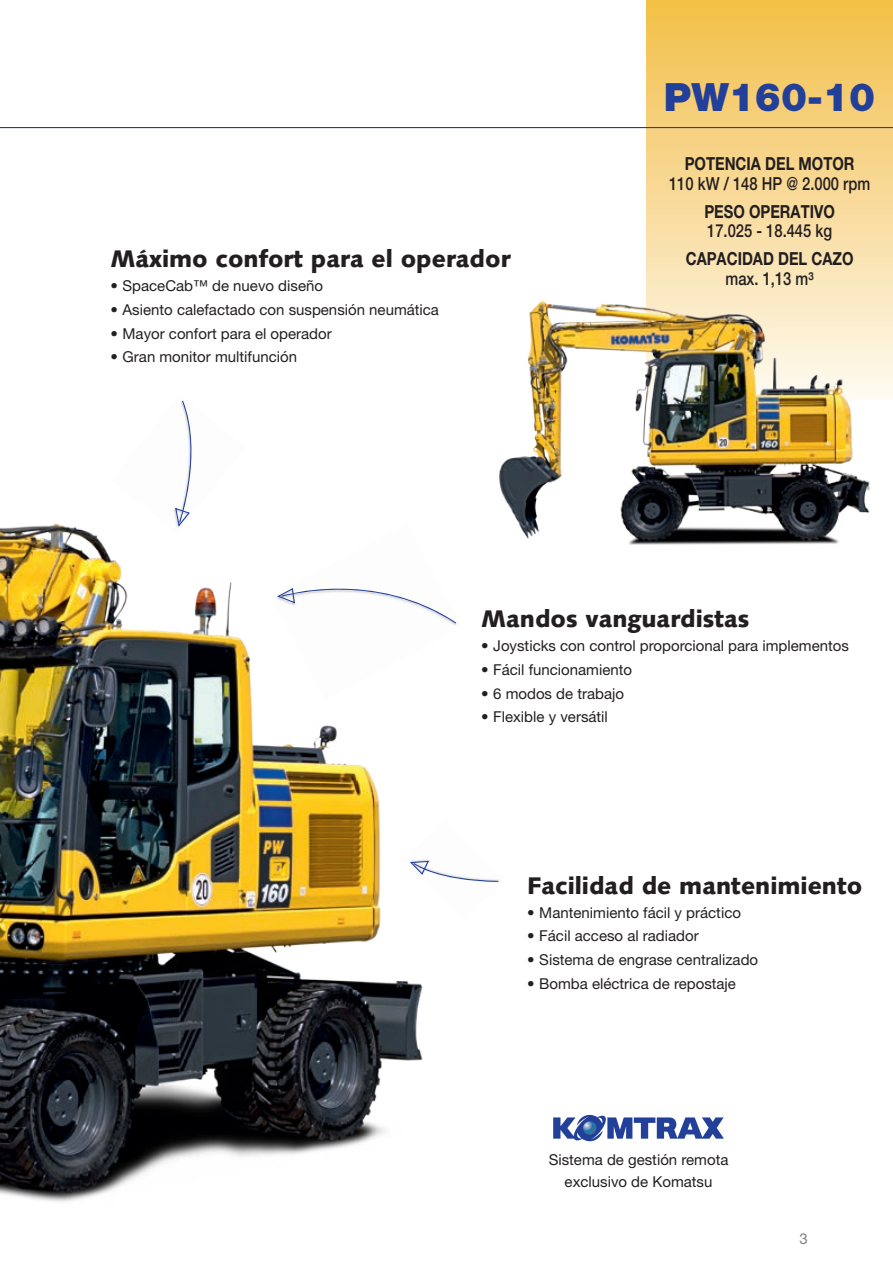
<style>
.page{position:relative;width:893px;height:1263px;background:#fff}
.page>*{position:absolute;margin:0;border:0;box-sizing:border-box;transform-origin:0 0}
.t1{font:900 39px "Helvetica Neue LT Pro";color:#223f99}
.t2{font:900 24px "Syntax LTCE";color:#231f20}
.t3{font:700 18px "Helvetica Neue LT Pro";color:#231f20;scale:.82 1}
.t4{font:500 18px "Helvetica Neue LT Pro";color:#231f20;scale:.82 1}
.t5{font:15px/22.5px "Helvetica Neue LT Pro";color:#231f20;text-align:center}
.t6{font:15px "Helvetica Neue LT Pro";color:#808285}
</style>
<div class="page">
<img style="left:0;top:523px;width:423px;height:679px">
<div style="left:646px;top:0;width:247px;height:400px;background:linear-gradient(to bottom,#f2be47,#fef9f0)"></div>
<hr style="left:0;top:127px;width:893px;height:1px;background:#223f99">
<svg style="left:553px;top:1115px;width:171px;height:26px"></svg>
<img style="left:111px;top:400px;width:135px;height:133px">
<svg style="left:175px;top:401px;width:29px;height:125px"></svg>
<img style="left:270px;top:524px;width:187px;height:176px">
<svg style="left:277px;top:568px;width:179px;height:55px"></svg>
<img style="left:404px;top:819px;width:95px;height:102px">
<svg style="left:410px;top:861px;width:88px;height:21px"></svg>
<img style="left:499px;top:286px;width:383px;height:259px">
<h2 class="t2" style="left:111px;top:245px;width:401px">Máximo confort para el operador</h2>
<p class="t5" style="left:111px;top:274px;width:214px">• SpaceCab™ de nuevo diseño</p>
<p class="t5" style="left:111px;top:298px;width:330px">• Asiento calefactado con suspensión neumática</p>
<p class="t5" style="left:111px;top:322px;width:223px">• Mayor confort para el operador</p>
<p class="t5" style="left:111px;top:345px;width:188px">• Gran monitor multifunción</p>
<h1 class="t1" style="left:664px;top:74px;width:213px">PW160-10</h1>
<p class="t3" style="left:685px;top:152px;width:209px">POTENCIA DEL MOTOR</p>
<p class="t4" style="left:669px;top:172px;width:247px">110 kW / 148 HP @ 2.000 rpm</p>
<p class="t3" style="left:704px;top:200px;width:161px">PESO OPERATIVO</p>
<p class="t4" style="left:707px;top:220px;width:154px">17.025 - 18.445 kg</p>
<p class="t3" style="left:686px;top:247px;width:206px">CAPACIDAD DEL CAZO</p>
<p class="t4" style="left:726px;top:267px;width:109px">max. 1,13 m³</p>
<h2 class="t2" style="left:481px;top:605px;width:270px">Mandos vanguardistas</h2>
<p class="t5" style="left:481px;top:634px;width:369px">• Joysticks con control proporcional para implementos</p>
<p class="t5" style="left:481px;top:658px;width:152px">• Fácil funcionamiento</p>
<p class="t5" style="left:481px;top:682px;width:144px">• 6 modos de trabajo</p>
<p class="t5" style="left:481px;top:705px;width:128px">• Flexible y versátil</p>
<h2 class="t2" style="left:527px;top:871px;width:337px">Facilidad de mantenimiento</h2>
<p class="t5" style="left:527px;top:901px;width:215px">• Mantenimiento fácil y práctico</p>
<p class="t5" style="left:527px;top:924px;width:173px">• Fácil acceso al radiador</p>
<p class="t5" style="left:527px;top:948px;width:232px">• Sistema de engrase centralizado</p>
<p class="t5" style="left:527px;top:972px;width:210px">• Bomba eléctrica de repostaje</p>
<p class="t5" style="left:549px;top:1148px;width:181px">Sistema de gestión remota exclusivo de Komatsu</p>
<p class="t6" style="left:800px;top:1229px;width:10px">3</p>
</div>
